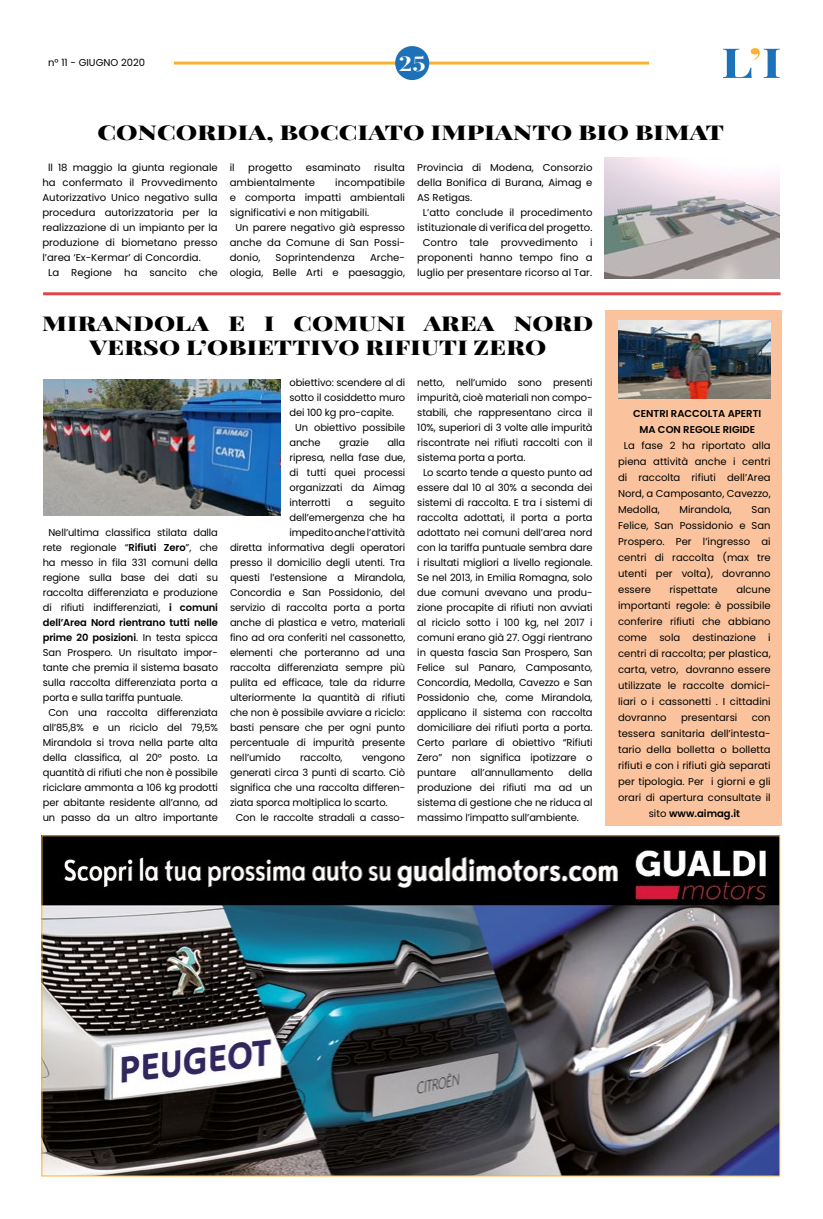
<style>
.page{position:relative;width:823px;height:1219px;background:#fff}
.page>*{position:absolute;margin:0;border:0;box-sizing:border-box;transform-origin:0 0}
.ph-titolo_1piano{font:900 20px/24px "Playfair Display SC";letter-spacing:.01em;color:#000;text-align:center;scale:1.28 1}
.ph-titoli_brevi{font:900 20px "Playfair Display SC";letter-spacing:.01em;color:#000;scale:1.3 1}
.t1{font:700 20px "Playfair Display SC";color:#fff;scale:1.25 1}
.ph-testo_articolo{font:10px/15px "Poppins";letter-spacing:-.01em;color:#000;text-align:justify}
.ph-zoom{font:10px/16px "Poppins";color:#000;text-align:justify}
.ph-zoom-2{font:600 10px "Poppins";color:#000}
.s1{font-weight:600}
.s2{font-weight:400}
</style>
<div class="page">
<hr style="left:174px;top:62px;width:474px;height:3px;background:#f9b234">
<div style="left:395px;top:46px;width:34px;height:34px;background:#1d71b8;border-radius:50%"></div>
<svg style="left:723px;top:48px;width:56px;height:30px"></svg>
<img style="left:604px;top:157px;width:175px;height:121px">
<div style="left:605px;top:310px;width:176px;height:516px;background:#fac39d"></div>
<img style="left:43px;top:837px;width:734px;height:337px">
<hr style="left:43px;top:292px;width:737px;height:3px;background:#e04649">
<img style="left:44px;top:380px;width:237px;height:135px">
<img style="left:618px;top:320px;width:152px;height:79px">
<p class="ph-testo_articolo" style="left:48px;top:55px;width:98px">n° 11 - GIUGNO 2020</p>
<h1 class="t1" style="left:398px;top:51px;width:23px">25</h1>
<p class="ph-titoli_brevi" style="left:97px;top:120px;width:483px">CONCORDIA, BOCCIATO IMPIANTO BIO BIMAT</p>
<p class="ph-testo_articolo" style="left:42px;top:160px;width:177px;text-indent:6px">ll 18 maggio la giunta regionale ha confermato il Provvedimento Autorizzativo Unico negativo sulla procedura autorizzatoria per la realizzazione di un impianto per la produzione di biometano presso l’area ‘Ex-Kermar’ di Concordia.</p>
<p class="ph-testo_articolo" style="left:48px;top:265px;width:171px">La Regione ha sancito che</p>
<p class="ph-testo_articolo" style="left:230px;top:160px;width:6px">il</p>
<p class="ph-testo_articolo" style="left:248px;top:160px;width:45px">progetto</p>
<p class="ph-testo_articolo" style="left:305px;top:160px;width:56px">esaminato</p>
<p class="ph-testo_articolo" style="left:374px;top:160px;width:32px">risulta</p>
<p class="ph-testo_articolo" style="left:230px;top:175px;width:87px">ambientalmente</p>
<p class="ph-testo_articolo" style="left:230px;top:175px;width:177px;text-indent:105px">incompatibile e comporta impatti ambientali significativi e non mitigabili.</p>
<p class="ph-testo_articolo" style="left:230px;top:220px;width:177px;text-indent:6px">Un parere negativo già espresso anche da Comune di San Possi&shy;donio,</p>
<p class="ph-testo_articolo" style="left:275px;top:250px;width:81px">Soprintendenza</p>
<p class="ph-testo_articolo" style="left:230px;top:250px;width:177px;text-align:right">Arche-<br>ologia, Belle Arti e paesaggio,</p>
<p class="ph-testo_articolo" style="left:417px;top:160px;width:177px">Provincia di Modena, Consorzio della Bonifica di Burana, Aimag e AS Retigas.</p>
<p class="ph-testo_articolo" style="left:417px;top:205px;width:177px;text-align:center">L’atto conclude il procedimento istituzionale di verifica del progetto.</p>
<p class="ph-testo_articolo" style="left:417px;top:235px;width:177px;text-align:center">Contro tale provvedimento i proponenti hanno tempo fino a luglio per presentare ricorso al Tar.</p>
<p class="ph-titolo_1piano" style="left:42px;top:312px;width:432px">MIRANDOLA E I COMUNI AREA NORD<br>VERSO L’OBIETTIVO RIFIUTI ZERO</p>
<p class="ph-testo_articolo" style="left:43px;top:525px;width:177px;text-indent:6px">Nell’ultima classifica stilata dalla rete regionale “<span class="s1">Rifiuti Zero</span>”, che ha messo in fila 331 comuni della regione sulla base dei dati su raccolta differenziata e produzione di rifiuti indifferenziati, <span class="s1">i comuni dell’Area Nord rientrano tutti nelle prime 20 posizioni</span>. In testa spicca San Prospero. Un risultato impor&shy;tante che premia il sistema basato sulla raccolta differenziata porta a porta e sulla tariffa puntuale.</p>
<p class="ph-testo_articolo" style="left:43px;top:705px;width:177px;text-align:center">Con una raccolta differenziata all’85,8% e un riciclo del 79,5% Mirandola si trova nella parte alta della classifica, al 20° posto. La quantità di rifiuti che non è possibile riciclare ammonta a 106 kg prodotti per abitante residente all’anno, ad un passo da un altro importante</p>
<p class="ph-testo_articolo" style="left:289px;top:375px;width:117px">obiettivo: scendere al di sotto il cosiddetto muro dei 100 kg pro-capite.</p>
<p class="ph-testo_articolo" style="left:289px;top:420px;width:117px;text-indent:6px">Un obiettivo possibile anche</p>
<p class="ph-testo_articolo" style="left:339px;top:435px;width:31px">grazie</p>
<p class="ph-testo_articolo" style="left:289px;top:435px;width:117px;text-indent:98px">alla ripresa, nella fase due, di tutti quei processi organizzati da Aimag interrotti</p>
<p class="ph-testo_articolo" style="left:346px;top:495px;width:8px">a</p>
<p class="ph-testo_articolo" style="left:369px;top:495px;width:38px">seguito</p>
<p class="ph-testo_articolo" style="left:289px;top:510px;width:117px">dell’emergenza che ha</p>
<p class="ph-testo_articolo" style="left:289px;top:525px;width:117px">impedito anche l’attività</p>
<p class="ph-testo_articolo" style="left:230px;top:540px;width:177px">diretta informativa degli operatori</p>
<p class="ph-testo_articolo" style="left:230px;top:555px;width:177px">presso il domicilio degli utenti. Tra</p>
<p class="ph-testo_articolo" style="left:230px;top:570px;width:177px">questi l’estensione a Mirandola,</p>
<p class="ph-testo_articolo" style="left:230px;top:585px;width:177px">Concordia e San Possidonio, del</p>
<p class="ph-testo_articolo" style="left:230px;top:600px;width:177px">servizio di raccolta porta a porta</p>
<p class="ph-testo_articolo" style="left:230px;top:615px;width:177px">anche di plastica e vetro, materiali</p>
<p class="ph-testo_articolo" style="left:230px;top:630px;width:177px">fino ad ora conferiti nel cassonetto,</p>
<p class="ph-testo_articolo" style="left:230px;top:645px;width:177px">elementi che porteranno ad una</p>
<p class="ph-testo_articolo" style="left:230px;top:660px;width:177px">raccolta differenziata sempre più</p>
<p class="ph-testo_articolo" style="left:230px;top:675px;width:177px">pulita ed efficace, tale da ridurre</p>
<p class="ph-testo_articolo" style="left:230px;top:690px;width:177px">ulteriormente la quantità di rifiuti</p>
<p class="ph-testo_articolo" style="left:230px;top:705px;width:177px">che non è possibile avviare a riciclo:</p>
<p class="ph-testo_articolo" style="left:230px;top:720px;width:177px">basti pensare che per ogni punto</p>
<p class="ph-testo_articolo" style="left:230px;top:735px;width:177px">percentuale di impurità presente</p>
<p class="ph-testo_articolo" style="left:230px;top:750px;width:52px">nell’umido</p>
<p class="ph-testo_articolo" style="left:300px;top:750px;width:44px">raccolto,</p>
<p class="ph-testo_articolo" style="left:230px;top:750px;width:177px;text-indent:132px">vengono generati circa 3 punti di scarto. Ciò significa che una raccolta differen&shy;ziata sporca moltiplica lo scarto.</p>
<p class="ph-testo_articolo" style="left:235px;top:810px;width:171px">Con le raccolte stradali a casso-</p>
<p class="ph-testo_articolo" style="left:417px;top:375px;width:177px">netto, nell’umido sono presenti impurità, cioè materiali non compo&shy;stabili, che rappresentano circa il 10%, superiori di 3 volte alle impurità riscontrate nei rifiuti raccolti con il sistema porta a porta.</p>
<p class="ph-testo_articolo" style="left:417px;top:465px;width:177px;text-indent:6px">Lo scarto tende a questo punto ad essere dal 10 al 30% a seconda dei sistemi di raccolta. E tra i sistemi di raccolta adottati, il porta a porta adottato nei comuni dell’area nord con la tariffa puntuale sembra dare i risultati migliori a livello regionale.<br>Se nel 2013, in Emilia Romagna, solo due comuni avevano una produ&shy;zione procapite di rifiuti non avviati al riciclo sotto i 100 kg, nel 2017 i comuni erano già 27. Oggi rientrano in questa fascia San Prospero, San Felice sul Panaro, Camposanto, Concordia, Medolla, Cavezzo e San Possidonio che, come Mirandola, applicano il sistema con raccolta domiciliare dei rifiuti porta a porta.<br>Certo parlare di obiettivo “Rifiuti Zero” non significa ipotizzare o puntare</p>
<p class="ph-testo_articolo" style="left:417px;top:765px;width:177px;text-indent:151px">della produzione dei rifiuti ma ad un sistema di gestione che ne riduca al massimo l’impatto sull’ambiente.</p>
<p class="ph-testo_articolo" style="left:471px;top:765px;width:84px">all’annullamento</p>
<p class="ph-zoom-2" style="left:632px;top:408px;width:129px">CENTRI RACCOLTA APERTI</p>
<p class="ph-zoom-2" style="left:639px;top:424px;width:117px">MA CON REGOLE RIGIDE</p>
<p class="ph-zoom" style="left:617px;top:438px;width:154px;text-indent:6px">La fase 2 ha riportato alla piena attività anche i centri di raccolta rifiuti dell’Area Nord, a Camposanto, Cavezzo, Medolla,</p>
<p class="ph-zoom" style="left:679px;top:502px;width:54px">Mirandola,</p>
<p class="ph-zoom" style="left:617px;top:502px;width:154px;text-indent:133px">San Felice, San Possidonio e San Prospero. Per l’ingresso ai centri di raccolta (max tre utenti per volta), dovranno essere</p>
<p class="ph-zoom" style="left:669px;top:582px;width:50px">rispettate</p>
<p class="ph-zoom" style="left:617px;top:582px;width:154px;text-indent:118px">alcune importanti regole: è possibile conferire rifiuti che abbiano come sola destinazione i centri di raccolta; per plastica, carta, vetro, dovranno essere utilizzate le raccolte domici&shy;liari o i cassonetti . I cittadini dovranno</p>
<p class="ph-zoom" style="left:680px;top:710px;width:58px">presentarsi</p>
<p class="ph-zoom" style="left:751px;top:710px;width:20px">con</p>
<p class="ph-zoom" style="left:617px;top:726px;width:154px">tessera sanitaria dell’intesta-</p>
<p class="ph-zoom" style="left:617px;top:742px;width:154px">tario della bolletta o bolletta</p>
<p class="ph-zoom" style="left:617px;top:758px;width:154px">rifiuti e con i rifiuti già separati</p>
<p class="ph-zoom" style="left:617px;top:774px;width:154px">per tipologia. Per i giorni e gli</p>
<p class="ph-zoom" style="left:617px;top:790px;width:154px">orari di apertura consultate il</p>
<p class="ph-zoom-2" style="left:648px;top:808px;width:93px"><span class="s2">sito</span> www.aimag.it</p>
</div>
